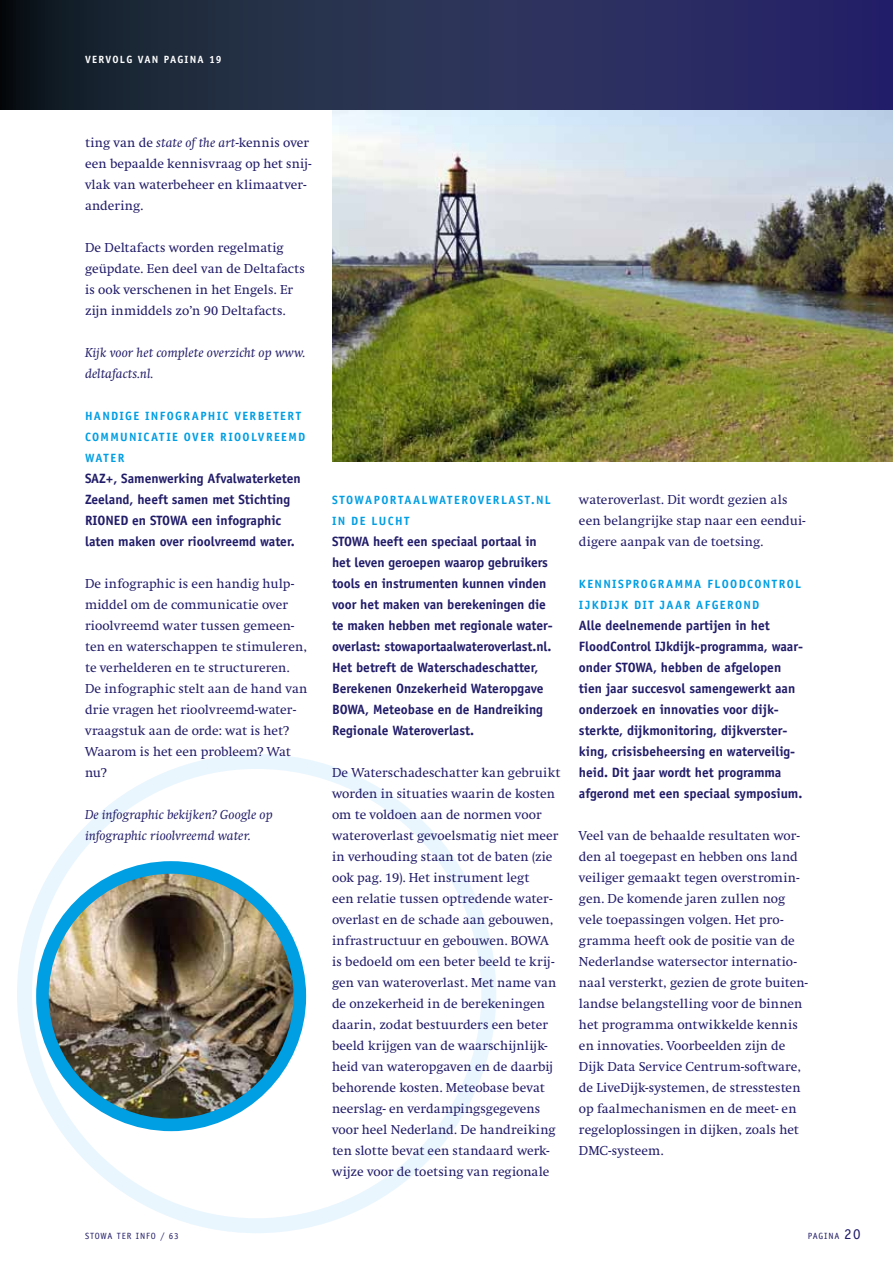
<style>
.page{position:relative;width:893px;height:1263px;background:#fff}
.page>*{position:absolute;margin:0;border:0;box-sizing:border-box;transform-origin:0 0}
.t1{font:13.5px/21px "Swift";letter-spacing:.005em;color:#211c68}
.t2{font:700 13.5px/21px "Officina Sans";letter-spacing:-.005em;color:#211c68}
.t3{font:italic 13.5px/21px "Swift";letter-spacing:.005em;color:#211c68}
.t4{font:700 12px "Officina Sans";letter-spacing:.115em;color:#009ee3}
.t5{font:700 10.5px "Officina Sans";letter-spacing:.115em;color:#fff}
.t6{font:9px "Officina Sans";letter-spacing:.1em;color:#211c68}
.s1{font-style:italic}
.s2{font-size:15px}
</style>
<div class="page">
<div style="left:17px;top:754px;width:479px;height:479px;border:15px solid #eaf6fe;border-radius:50%"></div>
<img style="left:42px;top:867px;width:258px;height:257px">
<div style="left:36px;top:861px;width:270px;height:270px;border:13px solid #009ee3;border-radius:50%"></div>
<img style="left:333px;top:109px;width:560px;height:353px">
<svg style="left:0;top:0;width:893px;height:109px;background:#242a4f"></svg>
<p class="t5" style="left:85px;top:53px;width:28px">Vervol</p>
<p class="t5" style="left:126px;top:53px;width:19px">g van</p>
<p class="t5" style="left:164px;top:53px;width:29px">pagina</p>
<p class="t5" style="left:209px;top:53px;width:14px">19</p>
<p class="t1" style="left:85px;top:132px;width:228px">ting van de <span class="s1">state of the art</span>-kennis over een bepaalde kennisvraag op het snij&shy;vlak van waterbeheer en klimaatver&shy;andering.</p>
<p class="t1" style="left:85px;top:237px;width:221px">De Deltafacts worden regelmatig geüpdate. Een deel van de Deltafacts is ook verschenen in het Engels. Er zijn inmiddels zo’n 90 Deltafacts.</p>
<p class="t3" style="left:85px;top:342px;width:222px">Kijk voor het complete overzicht op www. deltafacts.nl.</p>
<p class="t4" style="left:85px;top:408px;width:18px">Handi</p>
<p class="t4" style="left:125px;top:408px;width:28px">ge info</p>
<p class="t4" style="left:175px;top:408px;width:41px">graphic</p>
<p class="t4" style="left:234px;top:408px;width:67px">verbetert</p>
<p class="t4" style="left:85px;top:429px;width:44px">communicati</p>
<p class="t4" style="left:172px;top:429px;width:65px">e over rioolv</p>
<p class="t4" style="left:266px;top:429px;width:39px">reemd</p>
<p class="t4" style="left:85px;top:450px;width:9px">wat</p>
<p class="t4" style="left:111px;top:450px;width:15px">er</p>
<p class="t2" style="left:85px;top:468px;width:217px">SAZ+, Samenwerking Afvalwaterketen Zeeland, heeft samen met Stichting RIONED en STOWA een infographic laten maken over rioolvreemd water.</p>
<p class="t1" style="left:85px;top:573px;width:224px">De infographic is een handig hulp&shy;middel om de communicatie over rioolvreemd water tussen gemeen&shy;ten en waterschappen te stimuleren, te verhelderen en te structureren.<br>De infographic stelt aan de hand van drie vragen het rioolvreemd-water&shy;vraagstuk aan de orde: wat is het?<br>Waarom is het een probleem? Wat nu?</p>
<p class="t3" style="left:85px;top:804px;width:189px">De infographic bekijken? Google op infographic rioolvreemd water.</p>
<p class="t4" style="left:332px;top:492px;width:75px">STOWAportaalwat</p>
<p class="t4" style="left:454px;top:492px;width:55px">eroverlast</p>
<p class="t4" style="left:531px;top:492px;width:13px">.nl</p>
<p class="t4" style="left:332px;top:513px;width:48px">in de lucht</p>
<p class="t2" style="left:332px;top:531px;width:222px">STOWA heeft een speciaal portaal in het leven geroepen waarop gebruikers tools en instrumenten kunnen vinden voor het maken van berekeningen die te maken hebben met regionale water&shy;overlast: stowaportaalwateroverlast.nl.<br>Het betreft de Waterschadeschatter, Berekenen Onzekerheid Wateropgave BOWA, Meteobase en de Handreiking Regionale Wateroverlast.</p>
<p class="t1" style="left:332px;top:762px;width:230px">De Waterschadeschatter kan gebruikt worden in situaties waarin de kosten om te voldoen aan de normen voor wateroverlast gevoelsmatig niet meer in verhouding staan tot de baten (zie ook pag. 19). Het instrument legt<br>een relatie tussen optredende water&shy;overlast en de schade aan gebouwen, infrastructuur en gebouwen. BOWA is bedoeld om een beter beeld te krij&shy;gen van wateroverlast. Met name van de onzekerheid in de berekeningen daarin, zodat bestuurders een beter beeld krijgen van de waarschijnlijk&shy;heid van wateropgaven en de daarbij behorende kosten. Meteobase bevat neerslag- en verdampingsgegevens voor heel Nederland. De handreiking ten slotte bevat een standaard werk&shy;wijze voor de toetsing van regionale</p>
<p class="t1" style="left:579px;top:490px;width:228px">wateroverlast. Dit wordt gezien als een belangrijke stap naar een eendui&shy;digere aanpak van de toetsing.</p>
<p class="t4" style="left:579px;top:576px;width:24px">Kennis</p>
<p class="t4" style="left:625px;top:576px;width:98px">programma Flood</p>
<p class="t4" style="left:747px;top:576px;width:16px">Cont</p>
<p class="t4" style="left:779px;top:576px;width:16px">rol</p>
<p class="t4" style="left:579px;top:597px;width:14px">IJkdi</p>
<p class="t4" style="left:615px;top:597px;width:27px">jk dit</p>
<p class="t4" style="left:660px;top:597px;width:85px">jaar afgerond</p>
<p class="t2" style="left:579px;top:615px;width:226px">Alle deelnemende partijen in het FloodControl IJkdijk-programma, waar&shy;onder STOWA, hebben de afgelopen tien jaar succesvol samengewerkt aan onderzoek en innovaties voor dijk&shy;sterkte, dijkmonitoring, dijkverster&shy;king, crisisbeheersing en waterveilig&shy;heid. Dit jaar wordt het programma afgerond met een speciaal symposium.</p>
<p class="t1" style="left:579px;top:825px;width:230px">Veel van de behaalde resultaten wor&shy;den al toegepast en hebben ons land veiliger gemaakt tegen overstromin&shy;gen. De komende jaren zullen nog vele toepassingen volgen. Het pro&shy;gramma heeft ook de positie van de Nederlandse watersector internatio&shy;naal versterkt, gezien de grote buiten&shy;landse belangstelling voor de binnen het programma ontwikkelde kennis en innovaties. Voorbeelden zijn de Dijk Data Service Centrum-software, de LiveDijk-systemen, de stresstesten op faalmechanismen en de meet- en regeloplossingen in dijken, zoals het DMC-systeem.</p>
<p class="t6" style="left:85px;top:1231px;width:95px">STOWA TER INFO / 63</p>
<p class="t6" style="left:808px;top:1231px;width:54px">PAGINA <span class="s2">20</span></p>
</div>
